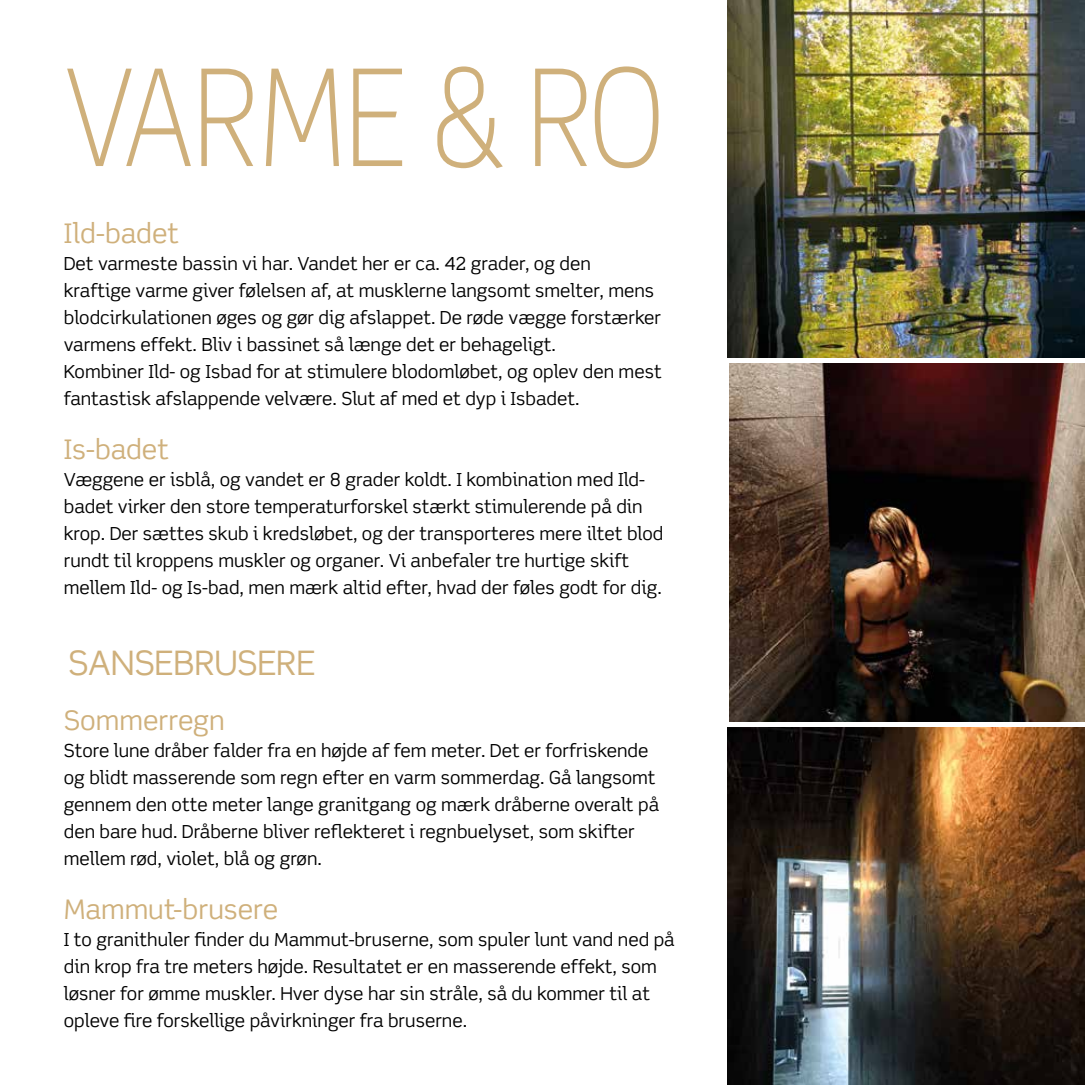
<style>
.page{position:relative;width:1085px;height:1085px;background:#fff}
.page>*{position:absolute;margin:0;border:0;box-sizing:border-box;transform-origin:0 0}
.t1{font:300 135px "Scene";color:#cfb07b;scale:.82 1}
.t2{font:33.75px "Scene Alt";letter-spacing:-.01em;color:#cfb07b}
.t3{font:27px "Scene Alt";color:#cfb07b}
.t4{font:18px/27px "Scene Alt";color:#000}
</style>
<div class="page">
<img style="left:729px;top:364px;width:355px;height:357px">
<img style="left:727px;top:0;width:357px;height:357px">
<hr style="left:0;top:364px;width:1px;height:357px;background:#005c71">
<img style="left:727px;top:727px;width:357px;height:357px">
<h1 class="t1" style="left:64px;top:36px;width:732px">VARME &amp; RO</h1>
<h3 class="t3" style="left:64px;top:216px;width:117px">Ild-badet</h3>
<p class="t4" style="left:64px;top:250px;width:599px">Det varmeste bassin vi har. Vandet her er ca. 42 grader, og den kraftige varme giver følelsen af, at musklerne langsomt smelter, mens blodcirkulationen øges og gør dig afslappet. De røde vægge forstærker varmens effekt. Bliv i bassinet så længe det er behageligt.<br>Kombiner Ild- og Isbad for at stimulere blodomløbet, og oplev den mest fantastisk afslappende velvære. Slut af med et dyp i Isbadet.</p>
<h3 class="t3" style="left:64px;top:432px;width:107px">Is-badet</h3>
<p class="t4" style="left:64px;top:466px;width:601px">Væggene er isblå, og vandet er 8 grader koldt. I kombination med Ild&shy;badet virker den store temperaturforskel stærkt stimulerende på din krop. Der sættes skub i kredsløbet, og der transporteres mere iltet blod rundt til kroppens muskler og organer. Vi anbefaler tre hurtige skift mellem Ild- og Is-bad, men mærk altid efter, hvad der føles godt for dig.</p>
<h2 class="t2" style="left:68px;top:642px;width:249px">SANSEBRUSERE</h2>
<h3 class="t3" style="left:64px;top:702px;width:162px">Sommerregn</h3>
<p class="t4" style="left:64px;top:736px;width:596px">Store lune dråber falder fra en højde af fem meter. Det er forfriskende og blidt masserende som regn efter en varm sommerdag. Gå langsomt gennem den otte meter lange granitgang og mærk dråberne overalt på den bare hud. Dråberne bliver reflekteret i regnbuelyset, som skifter mellem rød, violet, blå og grøn.</p>
<h3 class="t3" style="left:64px;top:891px;width:216px">Mammut-brusere</h3>
<p class="t4" style="left:64px;top:925px;width:612px">I to granithuler finder du Mammut-bruserne, som spuler lunt vand ned på din krop fra tre meters højde. Resultatet er en masserende effekt, som løsner for ømme muskler. Hver dyse har sin stråle, så du kommer til at opleve fire forskellige påvirkninger fra bruserne.</p>
</div>
